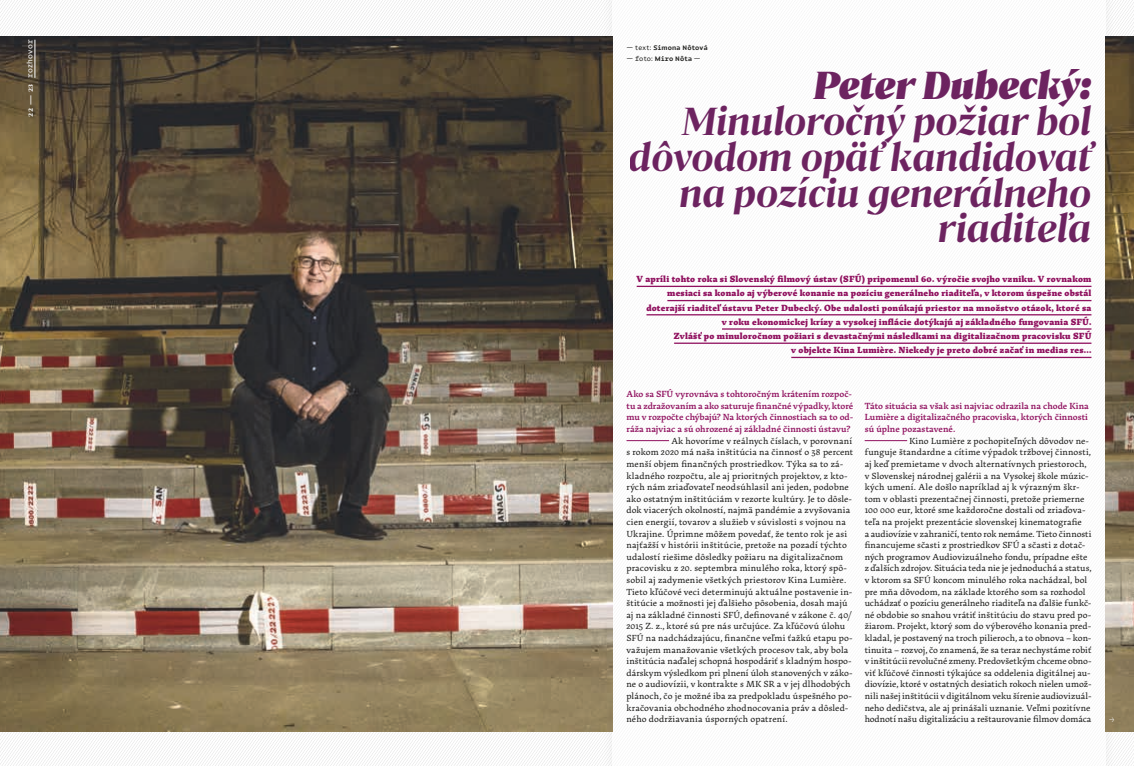
<style>
.page{position:relative;width:1134px;height:766px;background:#fff}
.page>*{position:absolute;margin:0;border:0;box-sizing:border-box;transform-origin:0 0}
.t1{font:italic 700 36.8px/35.7px "Bw Darius";letter-spacing:-.01em;color:#5f0b50;text-align:right}
.t2{font:italic 900 36.8px "Bw Darius";letter-spacing:-.005em;color:#5f0b50}
.t3{font:500 10px "Tabac G2";color:#fff}
.t4{font:9.1px/11.6px "Arek Latn";letter-spacing:.005em;color:#1d1d1b}
.t5{font:600 9.1px "Arek Latn";color:#90115f}
.t6{font:9.1px "Arek Latn";letter-spacing:.025em;color:#1d1d1b}
.t7{font:9px "Arek Latn Eb";letter-spacing:.025em;color:#90115f}
.t8{font:8px "Magnetic Pro";letter-spacing:.02em;color:#fff}
.t9{font:700 7px "Magnetic Pro";letter-spacing:.03em;color:#1d1d1b}
.t10{font:300 7px "Domus";color:#fff}
.s1{font-weight:400}
</style>
<div class="page">
<img style="left:0;top:0;width:1134px;height:765px">
<div style="left:612px;top:0;width:494px;height:765px;background:#fff"></div>
<hr style="left:626px;top:440px;width:43px;height:1px;background:#90115f">
<hr style="left:865px;top:440px;width:42px;height:1px;background:#90115f">
<hr style="left:637px;top:285px;width:454px;height:2px;background:#90115f">
<hr style="left:667px;top:300px;width:424px;height:1px;background:#90115f">
<hr style="left:646px;top:314px;width:445px;height:1px;background:#90115f">
<hr style="left:722px;top:328px;width:369px;height:1px;background:#90115f">
<hr style="left:674px;top:342px;width:417px;height:2px;background:#90115f">
<hr style="left:791px;top:356px;width:300px;height:2px;background:#90115f">
<img style="left:0;top:36px;width:612px;height:695px">
<img style="left:1106px;top:36px;width:28px;height:695px">
<hr style="left:35px;top:40px;width:1px;height:38px;background:#fff">
<div style="left:1101px;top:709px;width:22px;height:21px;background:#151310;opacity:.35"></div>
<p class="t8" style="left:25px;top:78px;width:40px;rotate:-90deg">rozhovor</p>
<p class="t3" style="left:23px;top:117px;width:34px;rotate:-90deg">22 — 23</p>
<p class="t9" style="left:626px;top:43px;width:83px"><span class="s1">— text:</span> Simona Nôtová</p>
<p class="t9" style="left:626px;top:54px;width:76px"><span class="s1">— foto:</span> Miro Nôta <span class="s1">—</span></p>
<h1 class="t2" style="left:813px;top:60px;width:280px">Peter Dubecký:</h1>
<h1 class="t1" style="left:629px;top:101px;width:464px">Minuloročný požiar bol dôvodom opäť kandidovať na pozíciu generálneho riaditeľa</h1>
<p class="t7" style="left:636px;top:272px;width:456px">V apríli tohto roka si Slovenský filmový ústav (SFÚ) pripomenul 60. výročie svojho vzniku. V rovnakom</p>
<p class="t7" style="left:667px;top:286px;width:426px">mesiaci sa konalo aj výberové konanie na pozíciu generálneho riaditeľa, v ktorom úspešne obstál</p>
<p class="t7" style="left:646px;top:300px;width:447px">doterajší riaditeľ ústavu Peter Dubecký. Obe udalosti ponúkajú priestor na množstvo otázok, ktoré sa</p>
<p class="t7" style="left:722px;top:315px;width:371px">v roku ekonomickej krízy a vysokej inflácie dotýkajú aj základného fungovania SFÚ.</p>
<p class="t7" style="left:674px;top:329px;width:419px">Zvlášť po minuloročnom požiari s devastačnými následkami na digitalizačnom pracovisku SFÚ</p>
<p class="t7" style="left:791px;top:343px;width:302px">v objekte Kina Lumière. Niekedy je preto dobré začať in medias res...</p>
<p class="t5" style="left:626px;top:387px;width:227px">Ako sa SFÚ vyrovnáva s tohtoročným krátením rozpoč-</p>
<p class="t5" style="left:626px;top:399px;width:228px">tu a zdražovaním a ako saturuje finančné výpadky, ktoré</p>
<p class="t5" style="left:626px;top:411px;width:228px">mu v rozpočte chýbajú? Na ktorých činnostiach sa to od-</p>
<p class="t5" style="left:626px;top:422px;width:225px">ráža najviac a sú ohrozené aj základné činnosti ústavu?</p>
<p class="t4" style="left:671px;top:434px;width:182px">Ak hovoríme v reálnych číslach, v porovnaní</p>
<p class="t4" style="left:626px;top:446px;width:228px">s rokom 2020 má naša inštitúcia na činnosť o 38 percent</p>
<p class="t4" style="left:626px;top:458px;width:218px">menší objem finančných prostriedkov. Týka sa to zá-</p>
<p class="t4" style="left:626px;top:469px;width:227px">kladného rozpočtu, ale aj prioritných projektov, z kto&shy;rých nám zriaďovateľ neodsúhlasil ani jeden, podobne ako ostatným inštitúciám v rezorte kultúry. Je to dôsle&shy;dok viacerých okolností, najmä pandémie a zvyšovania cien energií, tovarov a služieb v súvislosti s vojnou na Ukrajine. Úprimne môžem povedať, že tento rok je asi najťažší v histórii inštitúcie, pretože na pozadí týchto udalostí riešime dôsledky požiaru na digitalizačnom pracovisku z 20. septembra minulého roka, ktorý spô&shy;sobil aj zadymenie všetkých priestorov Kina Lumière.<br>Tieto kľúčové veci determinujú aktuálne postavenie in-</p>
<p class="t4" style="left:626px;top:597px;width:227px">štitúcie a možnosti jej ďalšieho pôsobenia, dosah majú aj na základné činnosti SFÚ, definované v zákone č. 40/</p>
<p class="t4" style="left:626px;top:620px;width:228px">2015 Z. z., ktoré sú pre nás určujúce. Za kľúčovú úlohu<br>SFÚ na nadchádzajúcu, finančne veľmi ťažkú etapu po-</p>
<p class="t4" style="left:626px;top:643px;width:223px">važujem manažovanie všetkých procesov tak, aby bola</p>
<p class="t4" style="left:626px;top:655px;width:227px">inštitúcia naďalej schopná hospodáriť s kladným hospo-</p>
<p class="t4" style="left:626px;top:666px;width:227px">dárskym výsledkom pri plnení úloh stanovených v záko-</p>
<p class="t4" style="left:626px;top:678px;width:227px">ne o audiovízii, v kontrakte s MK SR a v jej dlhodobých plánoch, čo je možné iba za predpokladu úspešného po&shy;kračovania obchodného zhodnocovania práv a dôsled&shy;ného dodržiavania úsporných opatrení.</p>
<p class="t5" style="left:865px;top:399px;width:226px">Táto situácia sa však asi najviac odrazila na chode Kina</p>
<p class="t5" style="left:865px;top:411px;width:225px">Lumière a digitalizačného pracoviska, ktorých činnosti</p>
<p class="t5" style="left:865px;top:422px;width:92px">sú úplne pozastavené.</p>
<p class="t4" style="left:865px;top:434px;width:228px;text-indent:45px">Kino Lumière z pochopiteľných dôvodov ne&shy;funguje štandardne a cítime výpadok tržbovej činnosti, aj keď premietame v dvoch alternatívnych priestoroch,</p>
<p class="t4" style="left:865px;top:469px;width:225px">v Slovenskej národnej galérii a na Vysokej škole múzic-</p>
<p class="t6" style="left:865px;top:480px;width:216px">kých umení. Ale došlo napríklad aj k výrazným škr-</p>
<p class="t4" style="left:865px;top:492px;width:221px">tom v oblasti prezentačnej činnosti, pretože priemerne</p>
<p class="t4" style="left:865px;top:504px;width:222px">100 000 eur, ktoré sme každoročne dostali od zriaďova-</p>
<p class="t4" style="left:865px;top:516px;width:219px">teľa na projekt prezentácie slovenskej kinematografie</p>
<p class="t4" style="left:865px;top:527px;width:228px">a audiovízie v zahraničí, tento rok nemáme. Tieto činnosti</p>
<p class="t4" style="left:865px;top:539px;width:222px">financujeme sčasti z prostriedkov SFÚ a sčasti z dotač-</p>
<p class="t4" style="left:865px;top:550px;width:224px">ných programov Audiovizuálneho fondu, prípadne ešte</p>
<p class="t4" style="left:865px;top:562px;width:228px">z ďalších zdrojov. Situácia teda nie je jednoduchá a status,</p>
<p class="t4" style="left:865px;top:574px;width:224px">v ktorom sa SFÚ koncom minulého roka nachádzal, bol pre mňa dôvodom, na základe ktorého som sa rozhodol</p>
<p class="t4" style="left:865px;top:597px;width:228px">uchádzať o pozíciu generálneho riaditeľa na ďalšie funkč-</p>
<p class="t4" style="left:865px;top:608px;width:228px">né obdobie so snahou vrátiť inštitúciu do stavu pred po-</p>
<p class="t4" style="left:865px;top:620px;width:228px">žiarom. Projekt, ktorý som do výberového konania pred-</p>
<p class="t4" style="left:865px;top:632px;width:228px">kladal, je postavený na troch pilieroch, a to obnova – kon-</p>
<p class="t4" style="left:865px;top:643px;width:228px">tinuita – rozvoj, čo znamená, že sa teraz nechystáme robiť</p>
<p class="t4" style="left:865px;top:655px;width:228px">v inštitúcii revolučné zmeny. Predovšetkým chceme obno-</p>
<p class="t4" style="left:865px;top:666px;width:228px">viť kľúčové činnosti týkajúce sa oddelenia digitálnej au-</p>
<p class="t4" style="left:865px;top:678px;width:228px">diovízie, ktoré v ostatných desiatich rokoch nielen umož-</p>
<p class="t4" style="left:865px;top:690px;width:228px">nili našej inštitúcii v digitálnom veku šírenie audiovizuál-</p>
<p class="t4" style="left:865px;top:701px;width:227px">neho dedičstva, ale aj prinášali uznanie. Veľmi pozitívne</p>
<p class="t4" style="left:865px;top:713px;width:228px">hodnotí našu digitalizáciu a reštaurovanie filmov domáca</p>
<p class="t10" style="left:1109px;top:716px;width:7px">→</p>
</div>
